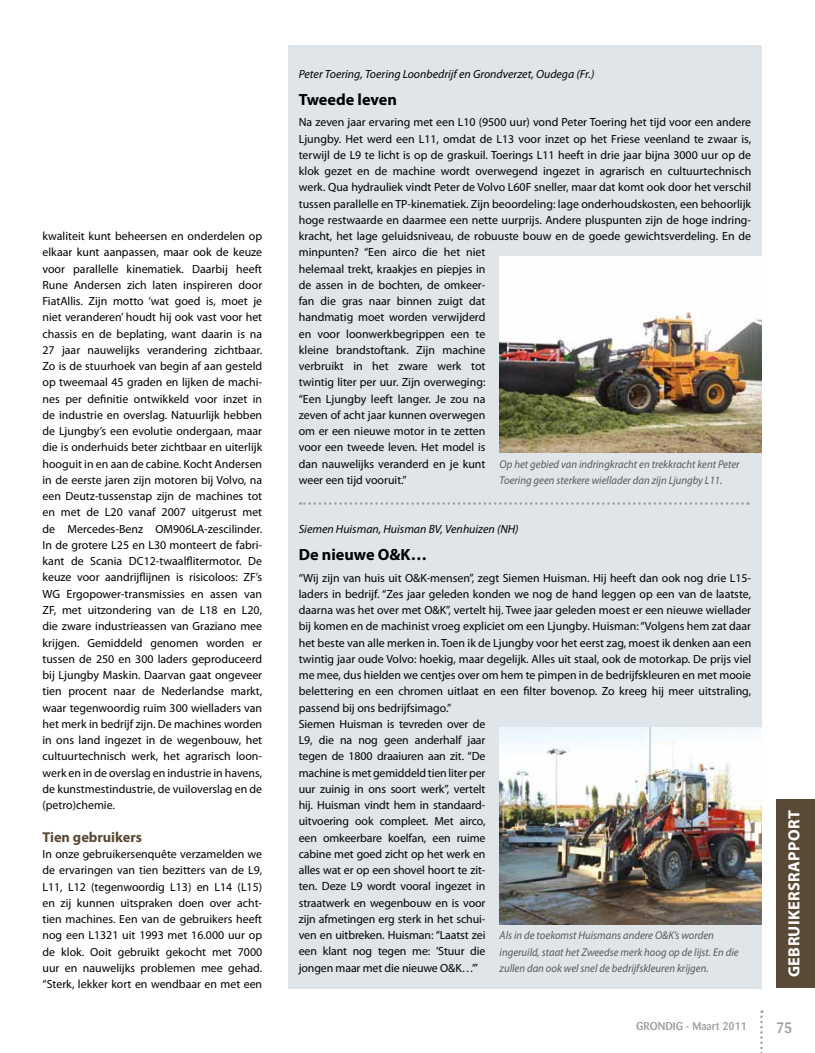
<style>
.page{position:relative;width:815px;height:1053px;background:#fff}
.page>*{position:absolute;margin:0;border:0;box-sizing:border-box;transform-origin:0 0}
.t1{font:700 16.25px "Myriad Pro";color:#000}
.t2{font:700 16.25px "Myriad Pro";letter-spacing:.02em;color:#fff}
.t3{font:500 15px "Barmeno Pro";color:#9c9e9f}
.t4{font:700 14.38px "Myriad Pro";color:#594a38}
.t5{font:11.88px/16.2px "Myriad Pro";color:#000;text-align:justify}
.t6{font:italic 11.88px "Myriad Pro";color:#000}
.t7{font:italic 11.25px/16.2px "Myriad Pro";color:#58585a;scale:.95 1}
.t8{font:500 11.25px "Barmeno Pro";color:#9c9e9f}
</style>
<div class="page">
<div style="left:776px;top:799px;width:39px;height:189px;background:#594a38"></div>
<div style="left:288px;top:45px;width:474px;height:943px;background:#dfe5e9"></div>
<svg style="left:760px;top:1010px;width:3px;height:43px"></svg>
<img style="left:500px;top:257px;width:262px;height:195px">
<img style="left:500px;top:727px;width:262px;height:197px">
<svg style="left:300px;top:502px;width:449px;height:2px"></svg>
<p class="t5" style="left:43px;top:228px;width:221px">kwaliteit kunt beheersen en onderdelen op elkaar kunt aanpassen, maar ook de keuze voor parallelle kinematiek. Daarbij heeft Rune Andersen zich laten inspireren door FiatAllis. Zijn motto ‘wat goed is, moet je niet veranderen’ houdt hij ook vast voor het chassis en de beplating, want daarin is na 27 jaar nauwelijks verandering zichtbaar.<br>Zo is de stuurhoek van begin af aan gesteld op tweemaal 45 graden en lijken de machi&shy;nes per definitie ontwikkeld voor inzet in de industrie en overslag. Natuurlijk hebben de Ljungby’s een evolutie ondergaan, maar die is onderhuids beter zichtbaar en uiterlijk hooguit in en aan de cabine. Kocht Andersen in de eerste jaren zijn motoren bij Volvo, na een Deutz-tussenstap zijn de machines tot en met de L20 vanaf 2007 uitgerust met de Mercedes-Benz OM906LA-zescilinder.<br>In de grotere L25 en L30 monteert de fabri&shy;kant de Scania DC12-twaalflitermotor. De keuze voor aandrijflijnen is risicoloos: ZF’s WG Ergopower-transmissies en assen van ZF, met uitzondering van de L18 en L20, die zware industrieassen van Graziano mee krijgen. Gemiddeld genomen worden er tussen de 250 en 300 laders geproduceerd bij Ljungby Maskin. Daarvan gaat ongeveer tien procent naar de Nederlandse markt, waar tegenwoordig ruim 300 wielladers van het merk in bedrijf zijn. De machines worden in ons land ingezet in de wegenbouw, het cultuurtechnisch werk, het agrarisch loon&shy;werk en in de overslag en industrie in havens, de kunstmestindustrie, de vuiloverslag en de (petro)chemie.</p>
<p class="t4" style="left:43px;top:827px;width:101px">Tien gebruikers</p>
<p class="t5" style="left:43px;top:845px;width:221px">In onze gebruikersenquête verzamelden we de ervaringen van tien bezitters van de L9, L11, L12 (tegenwoordig L13) en L14 (L15) en zij kunnen uitspraken doen over acht&shy;tien machines. Een van de gebruikers heeft nog een L1321 uit 1993 met 16.000 uur op de klok. Ooit gebruikt gekocht met 7000 uur en nauwelijks problemen mee gehad. “Sterk, lekker kort en wendbaar en met een</p>
<p class="t6" style="left:299px;top:66px;width:297px">Peter Toering, Toering Loonbedrijf en Grondverzet, Oudega (Fr.)</p>
<h1 class="t1" style="left:299px;top:89px;width:100px">Tweede leven</h1>
<p class="t5" style="left:299px;top:114px;width:454px;text-align:left">Na zeven jaar ervaring met een L10 (9500 uur) vond Peter Toering het tijd voor een andere Ljungby. Het werd een L11, omdat de L13 voor inzet op het Friese veenland te zwaar is, terwijl de L9 te licht is op de graskuil. Toerings L11 heeft in drie jaar bijna 3000 uur op de klok gezet en de machine wordt overwegend ingezet in agrarisch en cultuurtechnisch werk. Qua hydrauliek vindt Peter de Volvo L60F sneller, maar dat komt ook door het verschil tussen parallelle en TP-kinematiek. Zijn beoordeling: lage onderhoudskosten, een behoorlijk hoge restwaarde en daarmee een nette uurprijs. Andere pluspunten zijn de hoge indring&shy;kracht, het lage geluidsniveau, de robuuste bouw en de goede gewichtsverdeling. En de minpunten? “Een airco die het niet<br>helemaal trekt, kraakjes en piepjes in<br>de assen in de bochten, de omkeer-<br>fan die gras naar binnen zuigt dat<br>handmatig moet worden verwijderd<br>en voor loonwerkbegrippen een te<br>kleine brandstoftank. Zijn machine<br>verbruikt in het zware werk tot<br>twintig liter per uur. Zijn overweging:<br>“Een Ljungby leeft langer. Je zou na<br>zeven of acht jaar kunnen overwegen<br>om er een nieuwe motor in te zetten<br>voor een tweede leven. Het model is<br>dan nauwelijks veranderd en je kunt<br>weer een tijd vooruit.”</p>
<p class="t6" style="left:299px;top:521px;width:221px">Siemen Huisman, Huisman BV, Venhuizen (NH)</p>
<h1 class="t1" style="left:299px;top:544px;width:130px">De nieuwe O&amp;K…</h1>
<p class="t5" style="left:299px;top:569px;width:454px;text-align:left">“Wij zijn van huis uit O&amp;K-mensen”, zegt Siemen Huisman. Hij heeft dan ook nog drie L15- laders in bedrijf. “Zes jaar geleden konden we nog de hand leggen op een van de laatste, daarna was het over met O&amp;K”, vertelt hij. Twee jaar geleden moest er een nieuwe wiellader bij komen en de machinist vroeg expliciet om een Ljungby. Huisman: “Volgens hem zat daar het beste van alle merken in. Toen ik de Ljungby voor het eerst zag, moest ik denken aan een twintig jaar oude Volvo: hoekig, maar degelijk. Alles uit staal, ook de motorkap. De prijs viel me mee, dus hielden we centjes over om hem te pimpen in de bedrijfskleuren en met mooie belettering en een chromen uitlaat en een filter bovenop. Zo kreeg hij meer uitstraling, passend bij ons bedrijfsimago.”<br>Siemen Huisman is tevreden over de<br>L9, die na nog geen anderhalf jaar<br>tegen de 1800 draaiuren aan zit. “De<br>machine is met gemiddeld tien liter per<br>uur zuinig in ons soort werk”, vertelt<br>hij. Huisman vindt hem in standaard-<br>uitvoering ook compleet. Met airco,<br>een omkeerbare koelfan, een ruime<br>cabine met goed zicht op het werk en<br>alles wat er op een shovel hoort te zit-<br>ten. Deze L9 wordt vooral ingezet in<br>straatwerk en wegenbouw en is voor<br>zijn afmetingen erg sterk in het schui-<br>ven en uitbreken. Huisman: “Laatst zei<br>een klant nog tegen me: ’Stuur die<br>jongen maar met die nieuwe O&amp;K…’”</p>
<p class="t7" style="left:500px;top:455px;width:254px">Op het gebied van indringkracht en trekkracht kent Peter<br>Toering geen sterkere wiellader dan zijn Ljungby L11.</p>
<p class="t7" style="left:500px;top:927px;width:253px">Als in de toekomst Huismans andere O&amp;K’s worden ingeruild, staat het Zweedse merk hoog op de lijst. En die zullen dan ook wel snel de bedrijfskleuren krijgen.</p>
<h1 class="t2" style="left:783px;top:976px;width:168px;rotate:-90deg">gebruikersrapport</h1>
<p class="t8" style="left:636px;top:1018px;width:112px">GRONDIG - Maart 2011</p>
<p class="t3" style="left:776px;top:1017px;width:18px">75</p>
</div>
